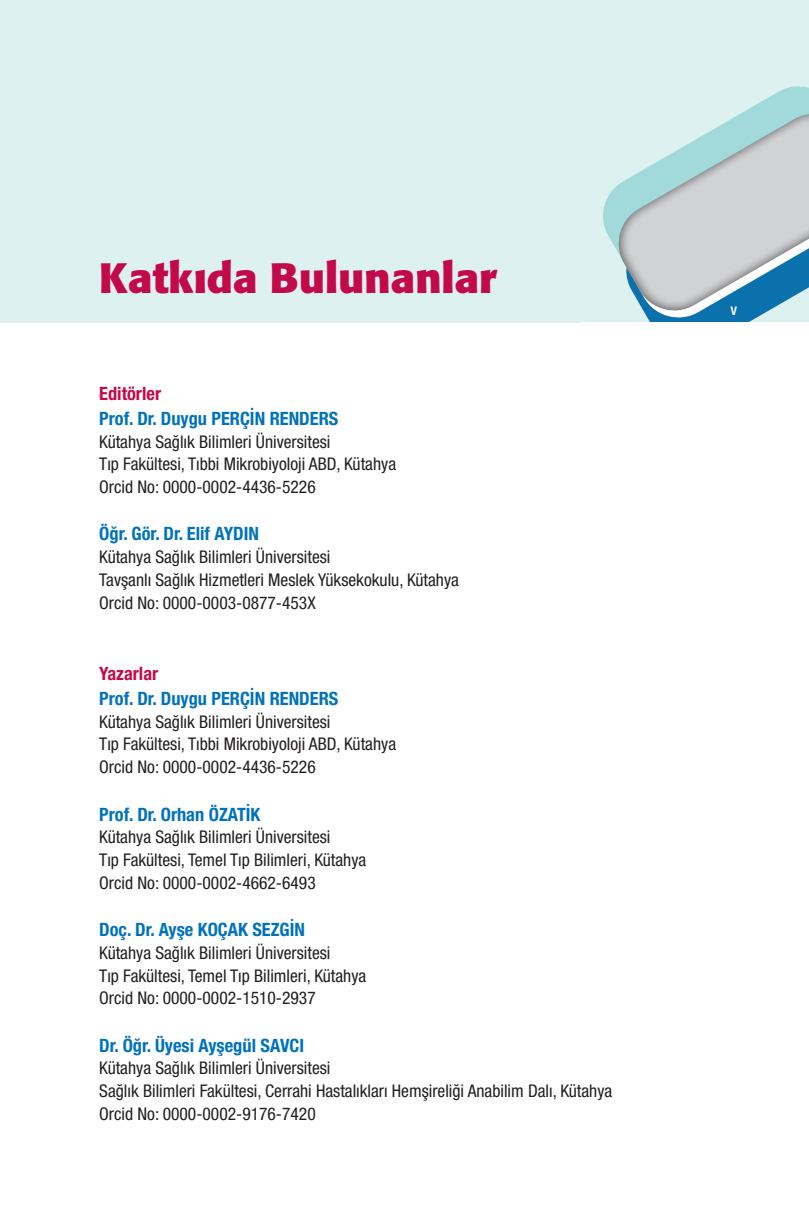
<style>
.page{position:relative;width:809px;height:1221px;background:#fff}
.page>*{position:absolute;margin:0;border:0;box-sizing:border-box;transform-origin:0 0}
.t1{font:700 42px "Formata";color:#c30a49}
.t2{font:700 18.38px "Helvetica 77 Cn";color:#0072bc}
.t3{font:700 18.38px "Helvetica 77 Cn";color:#c30a49}
.t4{font:17.5px/22.8px "Helvetica 57 Cn";color:#231f20}
.t5{font:15.75px "Helvetica 67 Med Cn";color:#fff}
</style>
<div class="page">
<div style="left:0;top:0;width:809px;height:322px;background:#ddf1f1"></div>
<svg style="left:768px;top:86px;width:41px;height:12px"></svg>
<svg style="left:603px;top:98px;width:206px;height:224px"></svg>
<h1 class="t1" style="left:99px;top:252px;width:399px">Katkıda Bulunanlar</h1>
<p class="t3" style="left:99px;top:382px;width:63px">Editörler</p>
<p class="t2" style="left:99px;top:407px;width:241px">Prof. Dr. Duygu PERÇİN RENDERS</p>
<p class="t4" style="left:99px;top:430px;width:298px">Kütahya Sağlık Bilimleri Üniversitesi<br>Tıp Fakültesi, Tıbbi Mikrobiyoloji ABD, Kütahya<br>Orcid No: 0000-0002-4436-5226</p>
<p class="t2" style="left:99px;top:522px;width:161px">Öğr. Gör. Dr. Elif AYDIN</p>
<p class="t4" style="left:99px;top:545px;width:361px">Kütahya Sağlık Bilimleri Üniversitesi<br>Tavşanlı Sağlık Hizmetleri Meslek Yüksekokulu, Kütahya<br>Orcid No: 0000-0003-0877-453X</p>
<p class="t3" style="left:99px;top:662px;width:61px">Yazarlar</p>
<p class="t2" style="left:99px;top:687px;width:241px">Prof. Dr. Duygu PERÇİN RENDERS</p>
<p class="t4" style="left:99px;top:710px;width:298px">Kütahya Sağlık Bilimleri Üniversitesi<br>Tıp Fakültesi, Tıbbi Mikrobiyoloji ABD, Kütahya<br>Orcid No: 0000-0002-4436-5226</p>
<p class="t2" style="left:99px;top:802px;width:163px">Prof. Dr. Orhan ÖZATİK</p>
<p class="t4" style="left:99px;top:825px;width:269px">Kütahya Sağlık Bilimleri Üniversitesi<br>Tıp Fakültesi, Temel Tıp Bilimleri, Kütahya<br>Orcid No: 0000-0002-4662-6493</p>
<p class="t2" style="left:99px;top:918px;width:207px">Doç. Dr. Ayşe KOÇAK SEZGİN</p>
<p class="t4" style="left:99px;top:941px;width:269px">Kütahya Sağlık Bilimleri Üniversitesi<br>Tıp Fakültesi, Temel Tıp Bilimleri, Kütahya<br>Orcid No: 0000-0002-1510-2937</p>
<p class="t2" style="left:99px;top:1033px;width:206px">Dr. Öğr. Üyesi Ayşegül SAVCI</p>
<p class="t4" style="left:99px;top:1056px;width:514px">Kütahya Sağlık Bilimleri Üniversitesi<br>Sağlık Bilimleri Fakültesi, Cerrahi Hastalıkları Hemşireliği Anabilim Dalı, Kütahya<br>Orcid No: 0000-0002-9176-7420</p>
<p class="t5" style="left:730px;top:300px;width:8px">v</p>
</div>
